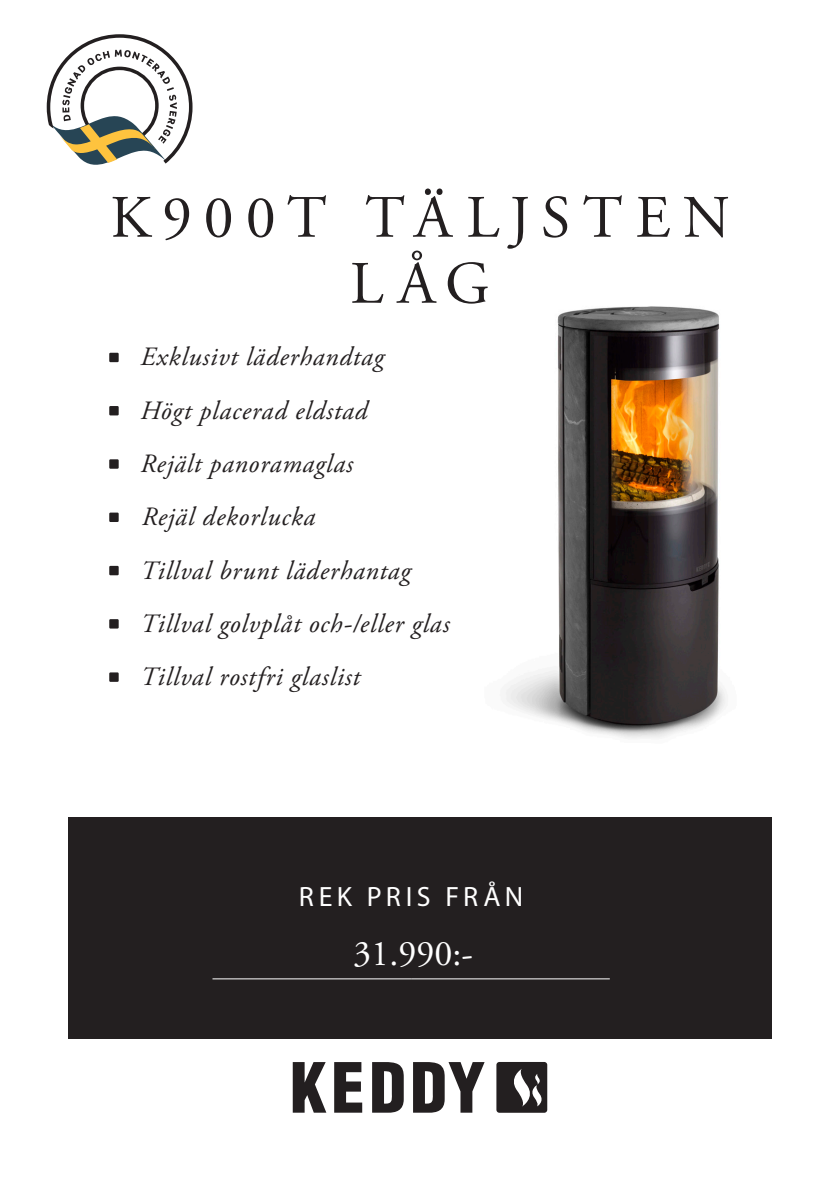
<style>
.page{position:relative;width:840px;height:1191px;background:#fff}
.page>*{position:absolute;margin:0;border:0;box-sizing:border-box;transform-origin:0 0}
.Rubrik{font:60px/66px "Adobe Garamond Pro";letter-spacing:.19em;color:#231f20;text-align:center}
.t1{font:36px "Adobe Garamond Pro";color:#fff}
.Rubrik-2{font:28px "Myriad Pro";letter-spacing:.155em;color:#fff}
.Inforubbar{font:italic 26.4px "Adobe Garamond Pro";letter-spacing:.03em;color:#231f20}
</style>
<div class="page">
<img style="left:505px;top:306px;width:221px;height:433px">
<div style="left:68px;top:817px;width:703px;height:221px;background:#231f20"></div>
<svg style="left:292px;top:1062px;width:34px;height:50px"></svg>
<svg style="left:334px;top:1062px;width:28px;height:50px"></svg>
<svg style="left:372px;top:1062px;width:31px;height:50px"></svg>
<svg style="left:413px;top:1062px;width:71px;height:50px"></svg>
<div style="left:496px;top:1062px;width:51px;height:50px;background:#231f20;border-radius:3px"></div>
<svg style="left:514px;top:1069px;width:28px;height:37px"></svg>
<div style="left:109px;top:353px;width:10px;height:9px;background:#231f20"></div>
<div style="left:109px;top:406px;width:10px;height:9px;background:#231f20"></div>
<div style="left:109px;top:459px;width:10px;height:10px;background:#231f20"></div>
<div style="left:109px;top:512px;width:10px;height:10px;background:#231f20"></div>
<div style="left:109px;top:566px;width:10px;height:9px;background:#231f20"></div>
<div style="left:109px;top:619px;width:10px;height:9px;background:#231f20"></div>
<div style="left:109px;top:672px;width:10px;height:10px;background:#231f20"></div>
<hr style="left:212px;top:978px;width:199px;height:1px;background:#fff">
<hr style="left:411px;top:978px;width:198px;height:1px;background:#fff">
<svg style="left:47px;top:34px;width:145px;height:131px"></svg>
<p class="Rubrik" style="left:110px;top:187px;width:620px">K900T TÄLJSTEN<br>LÅG</p>
<p class="Inforubbar" style="left:140px;top:341px;width:245px">Exklusivt läderhandtag</p>
<p class="Inforubbar" style="left:140px;top:394px;width:228px">Högt placerad eldstad</p>
<p class="Inforubbar" style="left:140px;top:448px;width:214px">Rejält panoramaglas</p>
<p class="Inforubbar" style="left:142px;top:501px;width:175px">Rejäl dekorlucka</p>
<p class="Inforubbar" style="left:140px;top:554px;width:271px">Tillval brunt läderhantag</p>
<p class="Inforubbar" style="left:140px;top:607px;width:310px">Tillval golvplåt och-/eller glas</p>
<p class="Inforubbar" style="left:140px;top:661px;width:221px">Tillval rostfri glaslist</p>
<p class="Rubrik-2" style="left:299px;top:879px;width:226px">REK PRIS FRÅN</p>
<p class="t1" style="left:353px;top:932px;width:121px">31.990:-</p>
</div>
